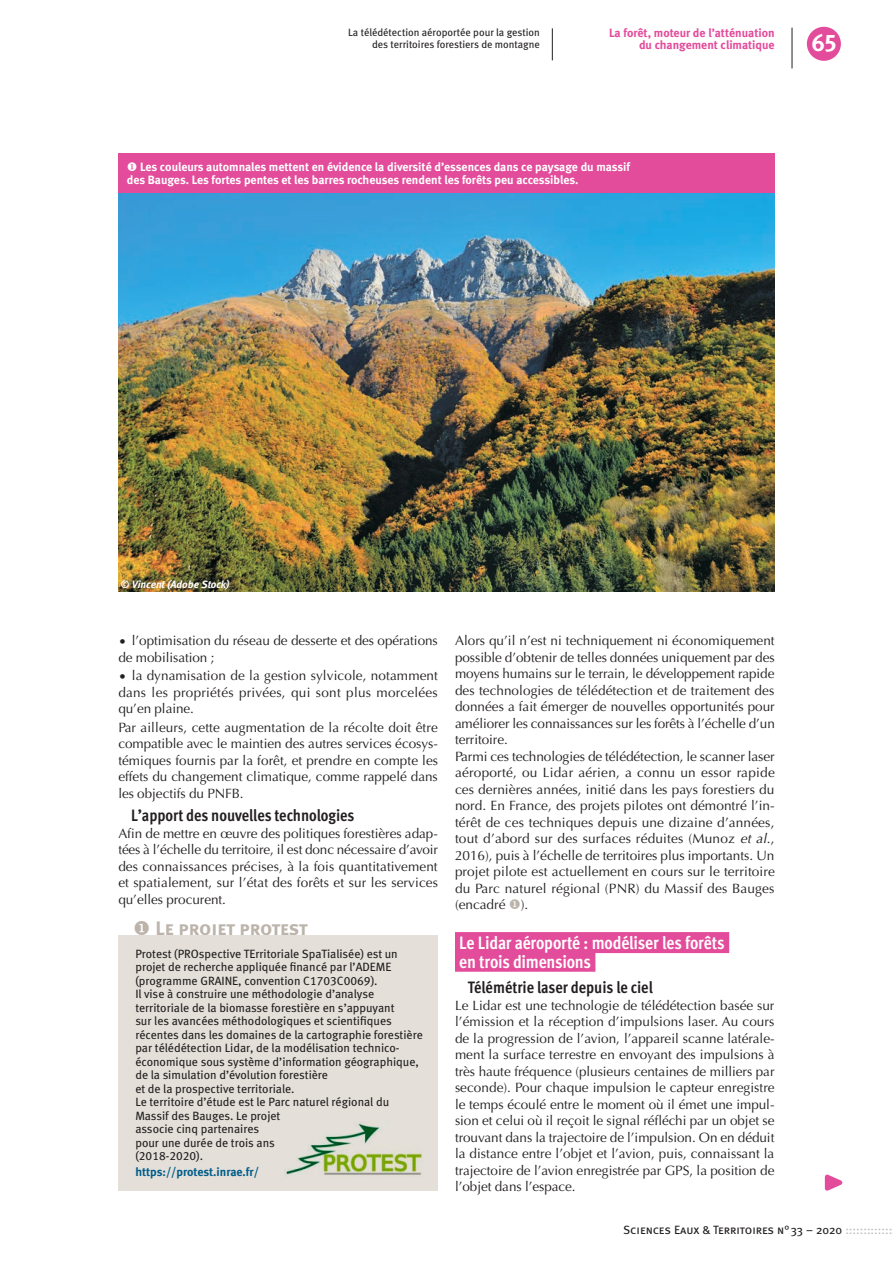
<style>
.page{position:relative;width:893px;height:1263px;background:#fff}
.page>*{position:absolute;margin:0;border:0;box-sizing:border-box;transform-origin:0 0}
.t1{font:24px "Meta Bold Caps Expert";color:#fff}
.t2{font:19.5px "Meta Bold LF Caps";letter-spacing:-.005em;color:#bcb4ab}
.t3{font:700 18px "Meta Cond OT";letter-spacing:-.01em;color:#fff}
.t4{font:700 16.5px "Meta Cond OT";color:#231f20}
.t5{font:13.5px/16.5px "Optima";letter-spacing:-.005em;color:#231f20;text-align:justify}
.Hors_texte{font:12px/13.5px "Meta Book LF";color:#231f20}
.légende{font:12px/13.5px "Meta Bold LF";letter-spacing:-.005em;color:#fff}
.t6{font:700 12px/12px "Meta";color:#e34b9b;text-align:right}
.t7{font:12px "Meta Book Caps";letter-spacing:-.005em;color:#231f20}
.Hors_texte-2{font:12px "Meta Bold LF";color:#005c8a}
.roulette_article{font:10.5px/12px "Meta Book LF";color:#231f20;text-align:right}
.crédit_photo{font:italic 10.5px "Meta Bold LF";color:#fff}
.s1{font-style:italic}
.s2{color:#bcb4ab}
.s3{color:#bcbdc0}
</style>
<div class="page">
<img style="left:118px;top:192px;width:657px;height:399px">
<svg style="left:824px;top:1174px;width:19px;height:17px"></svg>
<hr style="left:552px;top:28px;width:1px;height:32px;background:#231f20">
<div style="left:118px;top:153px;width:657px;height:39px;background:#e34b9b"></div>
<div style="left:455px;top:932px;width:274px;height:21px;background:#e34b9b"></div>
<div style="left:455px;top:951px;width:140px;height:21px;background:#e34b9b"></div>
<div style="left:118px;top:935px;width:320px;height:256px;background:#e4e0d9"></div>
<img style="left:285px;top:1121px;width:138px;height:55px">
<div style="left:807px;top:27px;width:34px;height:34px;background:#e34b9b;border-radius:50%"></div>
<hr style="left:792px;top:28px;width:1px;height:40px;background:#231f20">
<p class="roulette_article" style="left:348px;top:26px;width:193px">La télédétection aéroportée pour la gestion des territoires forestiers de montagne</p>
<p class="t6" style="left:609px;top:27px;width:167px">La forêt, moteur de l’atténuation du changement climatique</p>
<p class="t1" style="left:811px;top:28px;width:27px">65</p>
<p class="légende" style="left:127px;top:160px;width:505px">◆ Les couleurs automnales mettent en évidence la diversité d’essences dans ce paysage du massif des Bauges. Les fortes pentes et les barres rocheuses rendent les forêts peu accessibles.</p>
<p class="crédit_photo" style="left:121px;top:578px;width:111px">© Vincent (Adobe Stock)</p>
<p class="t5" style="left:118px;top:632px;width:321px">• l’optimisation du réseau de desserte et des opérations de mobilisation ;</p>
<p class="t5" style="left:118px;top:668px;width:321px">• la dynamisation de la gestion sylvicole, notamment dans les propriétés privées, qui sont plus morcelées qu’en plaine.</p>
<p class="t5" style="left:118px;top:719px;width:321px">Par ailleurs, cette augmentation de la récolte doit être compatible avec le maintien des autres services écosys&shy;témiques fournis par la forêt, et prendre en compte les effets du changement climatique, comme rappelé dans les objectifs du PNFB.</p>
<h2 class="t4" style="left:131px;top:805px;width:225px">L’apport des nouvelles technologies</h2>
<p class="t5" style="left:118px;top:825px;width:321px">Afin de mettre en œuvre des politiques forestières adap&shy;tées à l’échelle du territoire, il est donc nécessaire d’avoir des connaissances précises, à la fois quantitativement et spatialement, sur l’état des forêts et sur les services qu’elles procurent.</p>
<p class="t2" style="left:133px;top:916px;width:176px">◆ Le projet protest</p>
<p class="Hors_texte" style="left:135px;top:947px;width:289px">Protest (PROspective TErritoriale SpaTialisée) est un projet de recherche appliquée financé par l’ADEME (programme GRAINE, convention C1703C0069).<br>Il vise à construire une méthodologie d’analyse territoriale de la biomasse forestière en s’appuyant<br>sur les avancées méthodologiques et scientifiques récentes dans les domaines de la cartographie forestière par télédétection Lidar, de la modélisation technico&shy;économique sous système d’information géographique, de la simulation d’évolution forestière<br>et de la prospective territoriale.<br>Le territoire d’étude est le Parc naturel régional du Massif des Bauges. Le projet<br>associe cinq partenaires<br>pour une durée de trois ans<br>(2018-2020).</p>
<p class="Hors_texte-2" style="left:135px;top:1164px;width:125px">https://protest.inrae.fr/</p>
<p class="t5" style="left:455px;top:632px;width:321px">Alors qu’il n’est ni techniquement ni économiquement possible d’obtenir de telles données uniquement par des moyens humains sur le terrain, le développement rapide des technologies de télédétection et de traitement des données a fait émerger de nouvelles opportunités pour améliorer les connaissances sur les forêts à l’échelle d’un territoire.</p>
<p class="t5" style="left:455px;top:748px;width:321px">Parmi ces technologies de télédétection, le scanner laser aéroporté, ou Lidar aérien, a connu un essor rapide ces dernières années, initié dans les pays forestiers du nord. En France, des projets pilotes ont démontré l’in&shy;térêt de ces techniques depuis une dizaine d’années, tout d’abord sur des surfaces réduites (Munoz <span class="s1">et al</span>., 2016), puis à l’échelle de territoires plus importants. Un projet pilote est actuellement en cours sur le territoire du Parc naturel régional (PNR) du Massif des Bauges (encadré <span class="s2">◆</span>).</p>
<h1 class="t3" style="left:459px;top:931px;width:267px">Le Lidar aéroporté : modéliser les forêts</h1>
<h1 class="t3" style="left:459px;top:950px;width:133px">en trois dimensions</h1>
<h2 class="t4" style="left:468px;top:977px;width:187px">Télémétrie laser depuis le ciel</h2>
<p class="t5" style="left:455px;top:997px;width:321px">Le Lidar est une technologie de télédétection basée sur l’émission et la réception d’impulsions laser. Au cours de la progression de l’avion, l’appareil scanne latérale&shy;ment la surface terrestre en envoyant des impulsions à très haute fréquence (plusieurs centaines de milliers par seconde). Pour chaque impulsion le capteur enregistre le temps écoulé entre le moment où il émet une impul&shy;sion et celui où il reçoit le signal réfléchi par un objet se trouvant dans la trajectoire de l’impulsion. On en déduit la distance entre l’objet et l’avion, puis, connaissant la trajectoire de l’avion enregistrée par GPS, la position de l’objet dans l’espace.</p>
<p class="t7" style="left:623px;top:1223px;width:271px">Sciences Eaux &amp; Territoires n°33 – 2020 <span class="s3">:::::::::::::</span></p>
</div>
